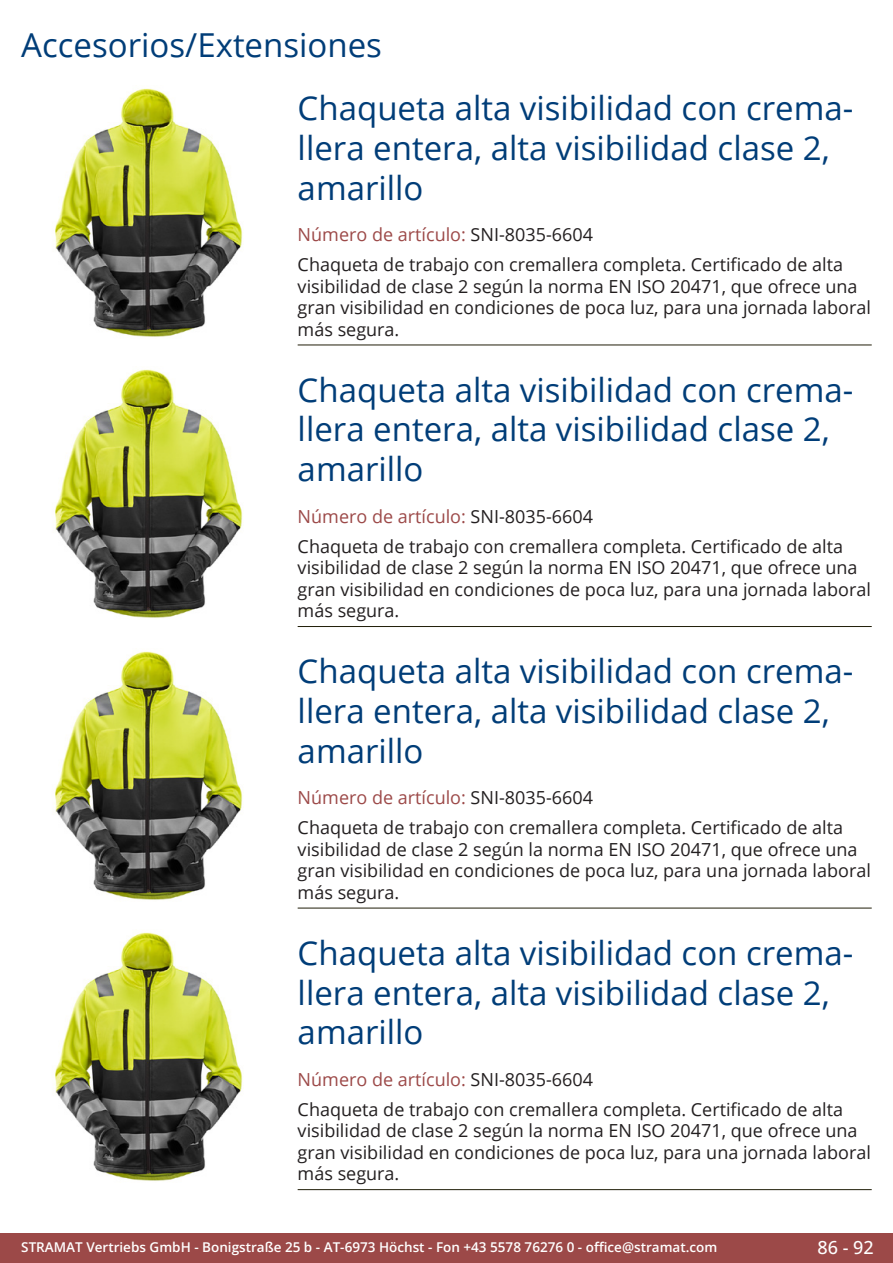
<style>
.page{position:relative;width:893px;height:1263px;background:#fff}
.page>*{position:absolute;margin:0;border:0;box-sizing:border-box;transform-origin:0 0}
.Produkttitel{font:33px/39.6px "Open Sans";color:#003d78}
.RastTitel{font:33px "Open Sans";color:#003d78}
.Beschreibung_Text{font:18px/21.6px "Open Sans";color:#231f20}
.TechDaten_Überschrif{font:18px "Open Sans";color:#9c4948}
.t1{font:500 18px "Open Sans";color:#fff}
.t2{font:600 13.5px "Open Sans";color:#fff}
.s1{color:#231f20}
</style>
<div class="page">
<div style="left:0;top:1233px;width:893px;height:30px;background:#9c4948"></div>
<hr style="left:298px;top:345px;width:574px;height:1px;background:#201d08">
<hr style="left:298px;top:626px;width:574px;height:1px;background:#201d08">
<hr style="left:298px;top:908px;width:574px;height:1px;background:#201d08">
<hr style="left:298px;top:1189px;width:574px;height:1px;background:#201d08">
<img style="left:55px;top:88px;width:188px;height:249px">
<img style="left:55px;top:369px;width:188px;height:249px">
<img style="left:55px;top:651px;width:188px;height:249px">
<img style="left:55px;top:932px;width:188px;height:249px">
<p class="RastTitel" style="left:21px;top:22px;width:362px">Accesorios/Extensiones</p>
<p class="Produkttitel" style="left:298px;top:88px;width:557px">Chaqueta alta visibilidad con crema&shy;llera entera, alta visibilidad clase 2, amarillo</p>
<p class="TechDaten_Überschrif" style="left:298px;top:222px;width:297px">Número de artículo: <span class="s1">SNI-8035-6604</span></p>
<p class="Beschreibung_Text" style="left:298px;top:253px;width:575px">Chaqueta de trabajo con cremallera completa. Certificado de alta visibilidad de clase 2 según la norma EN ISO 20471, que ofrece una gran visibilidad en condiciones de poca luz, para una jornada laboral más segura.</p>
<p class="Produkttitel" style="left:298px;top:369px;width:557px">Chaqueta alta visibilidad con crema&shy;llera entera, alta visibilidad clase 2, amarillo</p>
<p class="TechDaten_Überschrif" style="left:298px;top:504px;width:297px">Número de artículo: <span class="s1">SNI-8035-6604</span></p>
<p class="Beschreibung_Text" style="left:298px;top:535px;width:575px">Chaqueta de trabajo con cremallera completa. Certificado de alta visibilidad de clase 2 según la norma EN ISO 20471, que ofrece una gran visibilidad en condiciones de poca luz, para una jornada laboral más segura.</p>
<p class="Produkttitel" style="left:298px;top:651px;width:557px">Chaqueta alta visibilidad con crema&shy;llera entera, alta visibilidad clase 2, amarillo</p>
<p class="TechDaten_Überschrif" style="left:298px;top:785px;width:297px">Número de artículo: <span class="s1">SNI-8035-6604</span></p>
<p class="Beschreibung_Text" style="left:298px;top:816px;width:575px">Chaqueta de trabajo con cremallera completa. Certificado de alta visibilidad de clase 2 según la norma EN ISO 20471, que ofrece una gran visibilidad en condiciones de poca luz, para una jornada laboral más segura.</p>
<p class="Produkttitel" style="left:298px;top:932px;width:557px">Chaqueta alta visibilidad con crema&shy;llera entera, alta visibilidad clase 2, amarillo</p>
<p class="TechDaten_Überschrif" style="left:298px;top:1067px;width:297px">Número de artículo: <span class="s1">SNI-8035-6604</span></p>
<p class="Beschreibung_Text" style="left:298px;top:1098px;width:575px">Chaqueta de trabajo con cremallera completa. Certificado de alta visibilidad de clase 2 según la norma EN ISO 20471, que ofrece una gran visibilidad en condiciones de poca luz, para una jornada laboral más segura.</p>
<p class="t2" style="left:21px;top:1238px;width:698px">STRAMAT Vertriebs GmbH - Bonigstraße 25 b - AT-6973 Höchst - Fon +43 5578 76276 0 - office@stramat.com</p>
<p class="t1" style="left:817px;top:1234px;width:58px">86 - 92</p>
</div>
